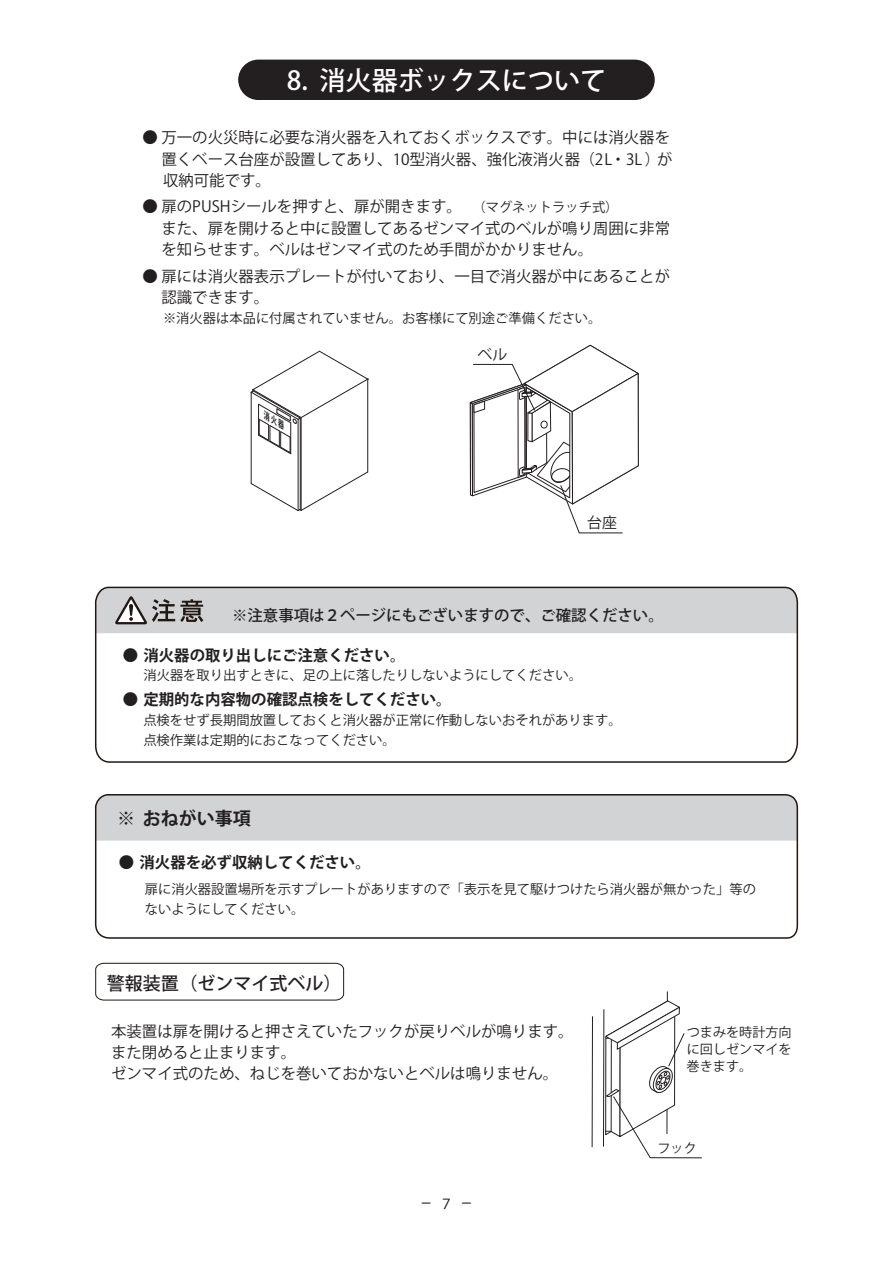
<style>
.page{position:relative;width:893px;height:1263px;background:#fff}
.page>*{position:absolute;margin:0;border:0;box-sizing:border-box;transform-origin:0 0}
.t1{font:500 26.1px "Koz Go Pro";color:#fff}
.t2{font:500 18px "Koz Go Pro";color:#231f20}
.t3{font:700 18px "Koz Go Pro";color:#231f20}
.t4{font:15.45px/21.3px "Koz Go Pro";color:#231f20}
.t5{font:700 15.45px "Koz Go Pro";color:#231f20}
.t6{font:500 15.45px "Koz Go Pro";color:#231f20}
.t7{font:14.85px "Koz Go Pro";color:#231f20}
.t8{font:14.85px "Koz Go Pro";color:#231f20;scale:.7 1}
.t9{font:13.35px/20.2px "Koz Go Pro";color:#231f20}
.t10{font:13.2px/17.1px "Koz Go Pro";letter-spacing:-.005em;color:#231f20;text-align:justify}
.s1{font-size:13.35px}
.s2{font-size:13.8px}
</style>
<div class="page">
<div style="left:238px;top:60px;width:417px;height:40px;background:#231f20;border-radius:20px"></div>
<svg style="left:469px;top:345px;width:170px;height:188px"></svg>
<hr style="left:367px;top:379px;width:1px;height:93px;background:#231f20">
<hr style="left:301px;top:418px;width:1px;height:92px;background:#231f20">
<svg style="left:250px;top:471px;width:119px;height:40px"></svg>
<hr style="left:251px;top:392px;width:1px;height:91px;background:#231f20">
<hr style="left:298px;top:419px;width:1px;height:92px;background:#231f20">
<hr style="left:300px;top:418px;width:1px;height:91px;background:#231f20">
<hr style="left:667px;top:992px;width:1px;height:142px;background:#231f20">
<hr style="left:603px;top:1009px;width:1px;height:137px;background:#231f20">
<hr style="left:592px;top:1017px;width:1px;height:130px;background:#231f20">
<svg style="left:605px;top:1000px;width:97px;height:158px"></svg>
<svg style="left:94px;top:586px;width:705px;height:177px"></svg>
<svg style="left:94px;top:794px;width:705px;height:145px"></svg>
<svg style="left:95px;top:962px;width:249px;height:39px"></svg>
<svg style="left:250px;top:350px;width:119px;height:105px"></svg>
<h1 class="t1" style="left:287px;top:64px;width:321px">8. 消火器ボックスについて</h1>
<p class="t4" style="left:142px;top:127px;width:529px">● 万一の火災時に必要な消火器を入れておくボックスです。中には消火器を</p>
<p class="t4" style="left:142px;top:149px;width:532px">　 置くベース台座が設置してあり、10型消火器、強化液消火器（2L・3L ）が</p>
<p class="t4" style="left:163px;top:170px;width:109px">収納可能です。</p>
<p class="t4" style="left:142px;top:197px;width:529px">● 扉のPUSHシールを押すと、扉が開きます。 <span class="s1">（マグネットラッチ式）<br></span>　 また、扉を開けると中に設置してあるゼンマイ式のベルが鳴り周囲に非常　 を知らせます。ベルはゼンマイ式のため手間がかかりません。</p>
<p class="t4" style="left:142px;top:266px;width:529px">● 扉には消火器表示プレートが付いており、一目で消火器が中にあることが　 認識できます。</p>
<p class="t9" style="left:163px;top:309px;width:440px">※消火器は本品に付属されていません。お客様にて別途ご準備ください。</p>
<p class="t7" style="left:478px;top:345px;width:31px">ベル</p>
<p class="t7" style="left:587px;top:513px;width:31px">台座</p>
<p class="t6" style="left:232px;top:605px;width:433px">※注意事項は２ページにもございますので、ご確認ください。</p>
<p class="t5" style="left:123px;top:645px;width:284px">● 消火器の取り出しにご注意ください。</p>
<p class="t9" style="left:143px;top:666px;width:440px">消火器を取り出すときに、足の上に落したりしないようにしてください。</p>
<p class="t5" style="left:123px;top:690px;width:330px">● 定期的な内容物の確認点検をしてください。</p>
<p class="t9" style="left:143px;top:710px;width:480px">点検をせず長期間放置しておくと消火器が正常に作動しないおそれがあります。点検作業は定期的におこなってください。</p>
<p class="t3" style="left:117px;top:807px;width:135px">※ おねがい事項</p>
<p class="t5" style="left:119px;top:852px;width:253px">● 消火器を必ず収納してください。</p>
<p class="t9" style="left:145px;top:879px;width:613px">扉に消火器設置場所を示すプレートがありますので「表示を見て駆けつけたら消火器が無かった」等のないようにしてください。</p>
<p class="t2" style="left:107px;top:972px;width:236px">警報装置（ゼンマイ式ベル）</p>
<p class="t4" style="left:111px;top:1020px;width:464px">本装置は扉を開けると押さえていたフックが戻りベルが鳴ります。また閉めると止まります。<br>ゼンマイ式のため、ねじを巻いておかないとベルは鳴りません。</p>
<p class="t10" style="left:687px;top:1024px;width:107px">つまみを時計方向に回しゼンマイを巻きます。</p>
<p class="t8" style="left:421px;top:1194px;width:74px">ー <span class="s2">７</span>ー</p>
<p class="t10" style="left:657px;top:1140px;width:41px">フック</p>
</div>
